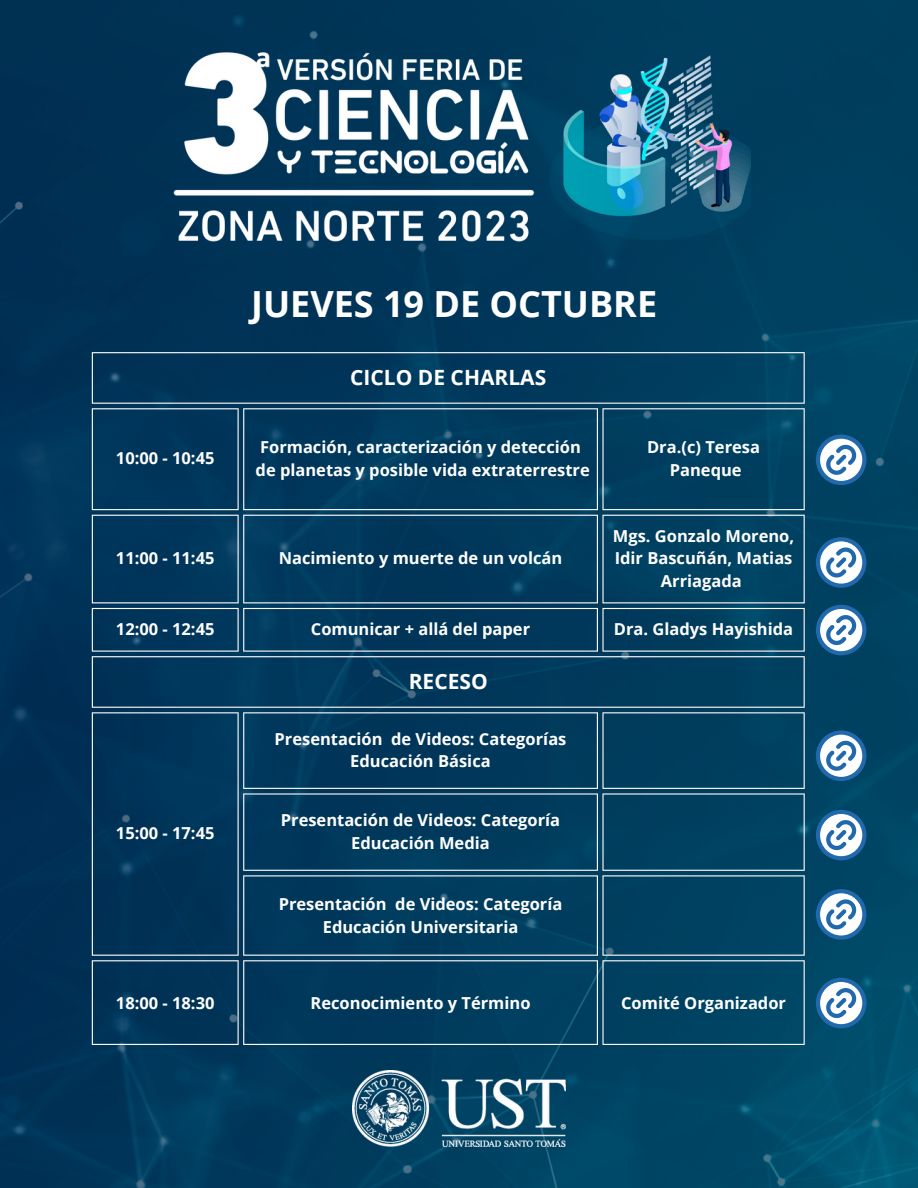
<style>
.page{position:relative;width:918px;height:1188px;background:#fff}
.page>*{position:absolute;margin:0;border:0;box-sizing:border-box;transform-origin:0 0}
.t1{font:700 36px "Open Sans";color:#fff}
.t2{font:700 21px "Open Sans";color:#fff}
.t3{font:700 16.5px/22.5px "Open Sans";color:#fff;text-align:center}
</style>
<div class="page">
<img style="left:0;top:0;width:918px;height:1188px">
<img style="left:167px;top:46px;width:584px;height:203px">
<svg style="left:816px;top:435px;width:51px;height:50px"></svg>
<svg style="left:816px;top:537px;width:51px;height:51px"></svg>
<svg style="left:816px;top:605px;width:51px;height:50px"></svg>
<svg style="left:816px;top:730px;width:51px;height:51px"></svg>
<svg style="left:816px;top:810px;width:51px;height:50px"></svg>
<svg style="left:816px;top:889px;width:51px;height:51px"></svg>
<svg style="left:816px;top:978px;width:51px;height:50px"></svg>
<img style="left:353px;top:1070px;width:212px;height:77px">
<hr style="left:92px;top:353px;width:1px;height:50px;background:#fff">
<hr style="left:804px;top:353px;width:1px;height:50px;background:#fff">
<hr style="left:92px;top:352px;width:713px;height:1px;background:#fff">
<hr style="left:92px;top:403px;width:713px;height:1px;background:#fff">
<hr style="left:92px;top:409px;width:1px;height:100px;background:#fff">
<hr style="left:238px;top:409px;width:1px;height:100px;background:#fff">
<hr style="left:92px;top:408px;width:147px;height:1px;background:#fff">
<hr style="left:92px;top:509px;width:147px;height:1px;background:#fff">
<hr style="left:243px;top:409px;width:1px;height:100px;background:#fff">
<hr style="left:597px;top:409px;width:1px;height:100px;background:#fff">
<hr style="left:243px;top:408px;width:355px;height:1px;background:#fff">
<hr style="left:243px;top:509px;width:355px;height:1px;background:#fff">
<hr style="left:602px;top:409px;width:2px;height:100px;background:#fff">
<hr style="left:804px;top:409px;width:1px;height:100px;background:#fff">
<hr style="left:602px;top:408px;width:203px;height:1px;background:#fff">
<hr style="left:602px;top:509px;width:203px;height:1px;background:#fff">
<hr style="left:92px;top:516px;width:1px;height:86px;background:#fff">
<hr style="left:238px;top:516px;width:1px;height:86px;background:#fff">
<hr style="left:92px;top:515px;width:147px;height:1px;background:#fff">
<hr style="left:92px;top:602px;width:147px;height:1px;background:#fff">
<hr style="left:243px;top:516px;width:1px;height:86px;background:#fff">
<hr style="left:597px;top:516px;width:1px;height:86px;background:#fff">
<hr style="left:243px;top:515px;width:355px;height:1px;background:#fff">
<hr style="left:243px;top:602px;width:355px;height:1px;background:#fff">
<hr style="left:602px;top:516px;width:2px;height:86px;background:#fff">
<hr style="left:804px;top:516px;width:1px;height:86px;background:#fff">
<hr style="left:602px;top:515px;width:203px;height:1px;background:#fff">
<hr style="left:602px;top:602px;width:203px;height:1px;background:#fff">
<hr style="left:92px;top:609px;width:1px;height:42px;background:#fff">
<hr style="left:238px;top:609px;width:1px;height:42px;background:#fff">
<hr style="left:92px;top:608px;width:147px;height:1px;background:#fff">
<hr style="left:92px;top:651px;width:147px;height:1px;background:#fff">
<hr style="left:243px;top:609px;width:1px;height:42px;background:#fff">
<hr style="left:597px;top:609px;width:1px;height:42px;background:#fff">
<hr style="left:243px;top:608px;width:355px;height:1px;background:#fff">
<hr style="left:243px;top:651px;width:355px;height:1px;background:#fff">
<hr style="left:602px;top:609px;width:2px;height:42px;background:#fff">
<hr style="left:804px;top:609px;width:1px;height:42px;background:#fff">
<hr style="left:602px;top:608px;width:203px;height:1px;background:#fff">
<hr style="left:602px;top:651px;width:203px;height:1px;background:#fff">
<hr style="left:92px;top:657px;width:1px;height:50px;background:#fff">
<hr style="left:804px;top:657px;width:1px;height:50px;background:#fff">
<hr style="left:92px;top:656px;width:713px;height:1px;background:#fff">
<hr style="left:92px;top:707px;width:713px;height:1px;background:#fff">
<hr style="left:92px;top:713px;width:1px;height:242px;background:#fff">
<hr style="left:238px;top:713px;width:1px;height:242px;background:#fff">
<hr style="left:92px;top:712px;width:147px;height:1px;background:#fff">
<hr style="left:92px;top:955px;width:147px;height:1px;background:#fff">
<hr style="left:243px;top:713px;width:1px;height:75px;background:#fff">
<hr style="left:597px;top:713px;width:1px;height:75px;background:#fff">
<hr style="left:243px;top:712px;width:355px;height:1px;background:#fff">
<hr style="left:243px;top:788px;width:355px;height:1px;background:#fff">
<hr style="left:602px;top:713px;width:2px;height:75px;background:#fff">
<hr style="left:804px;top:713px;width:1px;height:75px;background:#fff">
<hr style="left:602px;top:712px;width:203px;height:1px;background:#fff">
<hr style="left:602px;top:788px;width:203px;height:1px;background:#fff">
<hr style="left:243px;top:795px;width:1px;height:75px;background:#fff">
<hr style="left:597px;top:795px;width:1px;height:75px;background:#fff">
<hr style="left:243px;top:793px;width:355px;height:2px;background:#fff">
<hr style="left:243px;top:870px;width:355px;height:1px;background:#fff">
<hr style="left:602px;top:795px;width:2px;height:75px;background:#fff">
<hr style="left:804px;top:795px;width:1px;height:75px;background:#fff">
<hr style="left:602px;top:793px;width:203px;height:2px;background:#fff">
<hr style="left:602px;top:870px;width:203px;height:1px;background:#fff">
<hr style="left:243px;top:876px;width:1px;height:79px;background:#fff">
<hr style="left:597px;top:876px;width:1px;height:79px;background:#fff">
<hr style="left:243px;top:875px;width:355px;height:1px;background:#fff">
<hr style="left:243px;top:955px;width:355px;height:1px;background:#fff">
<hr style="left:602px;top:876px;width:2px;height:79px;background:#fff">
<hr style="left:804px;top:876px;width:1px;height:79px;background:#fff">
<hr style="left:602px;top:875px;width:203px;height:1px;background:#fff">
<hr style="left:602px;top:955px;width:203px;height:1px;background:#fff">
<hr style="left:92px;top:961px;width:1px;height:83px;background:#fff">
<hr style="left:238px;top:961px;width:1px;height:83px;background:#fff">
<hr style="left:92px;top:960px;width:147px;height:1px;background:#fff">
<hr style="left:92px;top:1044px;width:147px;height:1px;background:#fff">
<hr style="left:243px;top:961px;width:1px;height:83px;background:#fff">
<hr style="left:597px;top:961px;width:1px;height:83px;background:#fff">
<hr style="left:243px;top:960px;width:355px;height:1px;background:#fff">
<hr style="left:243px;top:1044px;width:355px;height:1px;background:#fff">
<hr style="left:602px;top:961px;width:2px;height:83px;background:#fff">
<hr style="left:804px;top:961px;width:1px;height:83px;background:#fff">
<hr style="left:602px;top:960px;width:203px;height:1px;background:#fff">
<hr style="left:602px;top:1044px;width:203px;height:1px;background:#fff">
<p class="t1" style="left:251px;top:279px;width:408px">JUEVES 19 DE OCTUBRE</p>
<p class="t3" style="left:116px;top:447px;width:100px">10:00 - 10:45</p>
<p class="t2" style="left:350px;top:362px;width:198px">CICLO DE CHARLAS</p>
<p class="t3" style="left:260px;top:436px;width:322px">Formación, caracterización y detección</p>
<p class="t3" style="left:256px;top:458px;width:336px">de planetas y posible vida extraterrestre</p>
<p class="t3" style="left:116px;top:547px;width:100px">11:00 - 11:45</p>
<p class="t3" style="left:279px;top:547px;width:285px">Nacimiento y muerte de un volcán</p>
<p class="t3" style="left:647px;top:436px;width:114px">Dra.(c) Teresa</p>
<p class="t3" style="left:670px;top:458px;width:73px">Paneque</p>
<p class="t3" style="left:613px;top:524px;width:183px">Mgs. Gonzalo Moreno,<br>Idir Bascuñán, Matias<br>Arriagada</p>
<p class="t3" style="left:116px;top:617px;width:100px">12:00 - 12:45</p>
<p class="t3" style="left:311px;top:617px;width:221px">Comunicar + allá del paper</p>
<p class="t3" style="left:614px;top:617px;width:181px">Dra. Gladys Hayishida</p>
<p class="t2" style="left:409px;top:666px;width:80px">RECESO</p>
<p class="t3" style="left:116px;top:822px;width:100px">15:00 - 17:45</p>
<p class="t3" style="left:275px;top:727px;width:293px">Presentación de Videos: Categorías<br>Educación Básica</p>
<p class="t3" style="left:281px;top:808px;width:281px">Presentación de Videos: Categoría<br>Educación Media</p>
<p class="t3" style="left:279px;top:893px;width:285px">Presentación de Videos: Categoría<br>Educación Universitaria</p>
<p class="t3" style="left:116px;top:991px;width:100px">18:00 - 18:30</p>
<p class="t3" style="left:311px;top:991px;width:222px">Reconocimiento y Término</p>
<p class="t3" style="left:621px;top:991px;width:167px">Comité Organizador</p>
</div>
